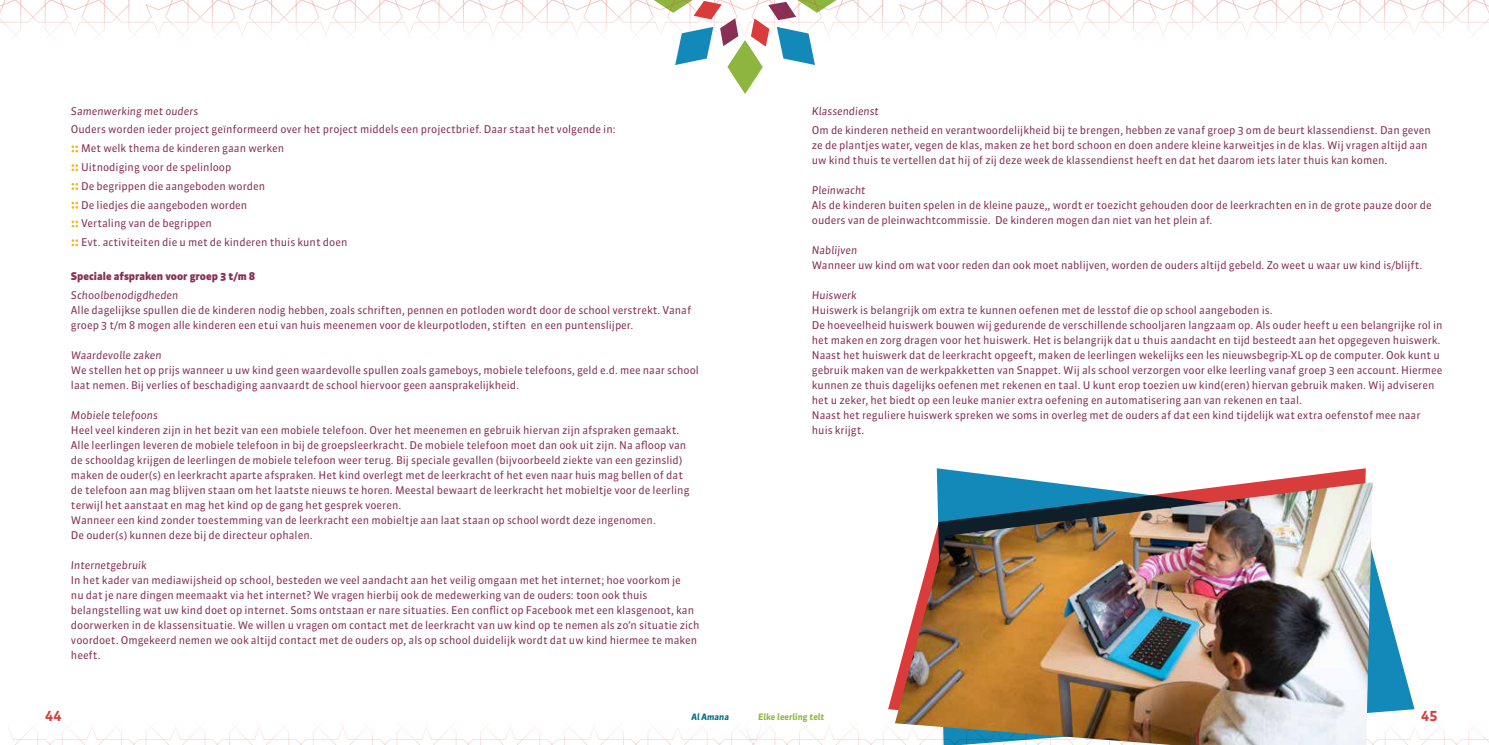
<style>
.page{position:relative;width:1489px;height:745px;background:#fff}
.page>*{position:absolute;margin:0;border:0;box-sizing:border-box;transform-origin:0 0}
.t1{font:700 13.75px "Sanuk";color:#da3b3b}
.t2{font:10.62px/15px "Sanuk";color:#872f54}
.t3{font:italic 10.62px "Sanuk";color:#872f54}
.t4{font:900 10.62px "Sanuk";color:#872f54}
.t5{font:italic 700 8.75px "Sanuk";color:#8db63f}
.t6{font:italic 700 8.75px "Sanuk";color:#006e84}
.s1{font-weight:900;font-size:12.5px;color:#fff}
</style>
<div class="page">
<svg style="left:734px;top:77px;width:22px;height:17px"></svg>
<svg style="left:0;top:0;width:744px;height:77px"></svg>
<svg style="left:744px;top:0;width:744px;height:77px"></svg>
<svg style="left:8px;top:726px;width:736px;height:18px"></svg>
<svg style="left:744px;top:707px;width:744px;height:37px"></svg>
<svg style="left:936px;top:468px;width:478px;height:276px"></svg>
<img style="left:894px;top:482px;width:478px;height:262px">
<p class="t3" style="left:71px;top:104px;width:129px">Samenwerking met ouders</p>
<p class="t2" style="left:71px;top:120px;width:546px;line-height:18.8px">Ouders worden ieder project geïnformeerd over het project middels een projectbrief. Daar staat het volgende in: <span class="s1">::</span> Met welk thema de kinderen gaan werken<br><span class="s1">::</span> Uitnodiging voor de spelinloop<br><span class="s1">::</span> De begrippen die aangeboden worden<br><span class="s1">::</span> De liedjes die aangeboden worden<br><span class="s1">::</span> Vertaling van de begrippen<br><span class="s1">::</span> Evt. activiteiten die u met de kinderen thuis kunt doen</p>
<p class="t4" style="left:71px;top:269px;width:186px">Speciale afspraken voor groep 3 t/m 8</p>
<p class="t3" style="left:71px;top:288px;width:109px">Schoolbenodigdheden</p>
<p class="t2" style="left:71px;top:302px;width:622px">Alle dagelijkse spullen die de kinderen nodig hebben, zoals schriften, pennen en potloden wordt door de school verstrekt. Vanaf groep 3 t/m 8 mogen alle kinderen een etui van huis meenemen voor de kleurpotloden, stiften en een puntenslijper.</p>
<p class="t3" style="left:71px;top:348px;width:92px">Waardevolle zaken</p>
<p class="t2" style="left:71px;top:362px;width:629px">We stellen het op prijs wanneer u uw kind geen waardevolle spullen zoals gameboys, mobiele telefoons, geld e.d. mee naar school laat nemen. Bij verlies of beschadiging aanvaardt de school hiervoor geen aansprakelijkheid.</p>
<p class="t3" style="left:71px;top:408px;width:88px">Mobiele telefoons</p>
<p class="t2" style="left:71px;top:422px;width:620px">Heel veel kinderen zijn in het bezit van een mobiele telefoon. Over het meenemen en gebruik hiervan zijn afspraken gemaakt.<br>Alle leerlingen leveren de mobiele telefoon in bij de groepsleerkracht. De mobiele telefoon moet dan ook uit zijn. Na afloop van de schooldag krijgen de leerlingen de mobiele telefoon weer terug. Bij speciale gevallen (bijvoorbeeld ziekte van een gezinslid) maken de ouder(s) en leerkracht aparte afspraken. Het kind overlegt met de leerkracht of het even naar huis mag bellen of dat de telefoon aan mag blijven staan om het laatste nieuws te horen. Meestal bewaart de leerkracht het mobieltje voor de leerling terwijl het aanstaat en mag het kind op de gang het gesprek voeren.<br>Wanneer een kind zonder toestemming van de leerkracht een mobieltje aan laat staan op school wordt deze ingenomen.<br>De ouder(s) kunnen deze bij de directeur ophalen.</p>
<p class="t3" style="left:71px;top:558px;width:77px">Internetgebruik</p>
<p class="t2" style="left:71px;top:572px;width:630px">In het kader van mediawijsheid op school, besteden we veel aandacht aan het veilig omgaan met het internet; hoe voorkom je<br>nu dat je nare dingen meemaakt via het internet? We vragen hierbij ook de medewerking van de ouders: toon ook thuis belangstelling wat uw kind doet op internet. Soms ontstaan er nare situaties. Een conflict op Facebook met een klasgenoot, kan doorwerken in de klassensituatie. We willen u vragen om contact met de leerkracht van uw kind op te nemen als zo’n situatie zich voordoet. Omgekeerd nemen we ook altijd contact met de ouders op, als op school duidelijk wordt dat uw kind hiermee te maken heeft.</p>
<p class="t3" style="left:811px;top:104px;width:69px">Klassendienst</p>
<p class="t2" style="left:811px;top:122px;width:620px">Om de kinderen netheid en verantwoordelijkheid bij te brengen, hebben ze vanaf groep 3 om de beurt klassendienst. Dan geven ze de plantjes water, vegen de klas, maken ze het bord schoon en doen andere kleine karweitjes in de klas. Wij vragen altijd aan uw kind thuis te vertellen dat hij of zij deze week de klassendienst heeft en dat het daarom iets later thuis kan komen.</p>
<p class="t3" style="left:811px;top:183px;width:55px">Pleinwacht</p>
<p class="t2" style="left:811px;top:197px;width:621px">Als de kinderen buiten spelen in de kleine pauze,, wordt er toezicht gehouden door de leerkrachten en in de grote pauze door de ouders van de pleinwachtcommissie. De kinderen mogen dan niet van het plein af.</p>
<p class="t3" style="left:811px;top:243px;width:47px">Nablijven</p>
<p class="t2" style="left:811px;top:257px;width:612px">Wanneer uw kind om wat voor reden dan ook moet nablijven, worden de ouders altijd gebeld. Zo weet u waar uw kind is/blijft.</p>
<p class="t3" style="left:811px;top:288px;width:46px">Huiswerk</p>
<p class="t2" style="left:811px;top:302px;width:632px">Huiswerk is belangrijk om extra te kunnen oefenen met de lesstof die op school aangeboden is.<br>De hoeveelheid huiswerk bouwen wij gedurende de verschillende schooljaren langzaam op. Als ouder heeft u een belangrijke rol in het maken en zorg dragen voor het huiswerk. Het is belangrijk dat u thuis aandacht en tijd besteedt aan het opgegeven huiswerk.<br>Naast het huiswerk dat de leerkracht opgeeft, maken de leerlingen wekelijks een les nieuwsbegrip-XL op de computer. Ook kunt u gebruik maken van de werkpakketten van Snappet. Wij als school verzorgen voor elke leerling vanaf groep 3 een account. Hiermee kunnen ze thuis dagelijks oefenen met rekenen en taal. U kunt erop toezien uw kind(eren) hiervan gebruik maken. Wij adviseren het u zeker, het biedt op een leuke manier extra oefening en automatisering aan van rekenen en taal.<br>Naast het reguliere huiswerk spreken we soms in overleg met de ouders af dat een kind tijdelijk wat extra oefenstof mee naar huis krijgt.</p>
<p class="t1" style="left:45px;top:705px;width:18px">44</p>
<p class="t6" style="left:691px;top:711px;width:39px">Al Amana</p>
<p class="t5" style="left:758px;top:711px;width:68px">Elke leerling telt</p>
<p class="t1" style="left:1421px;top:705px;width:18px">45</p>
</div>
